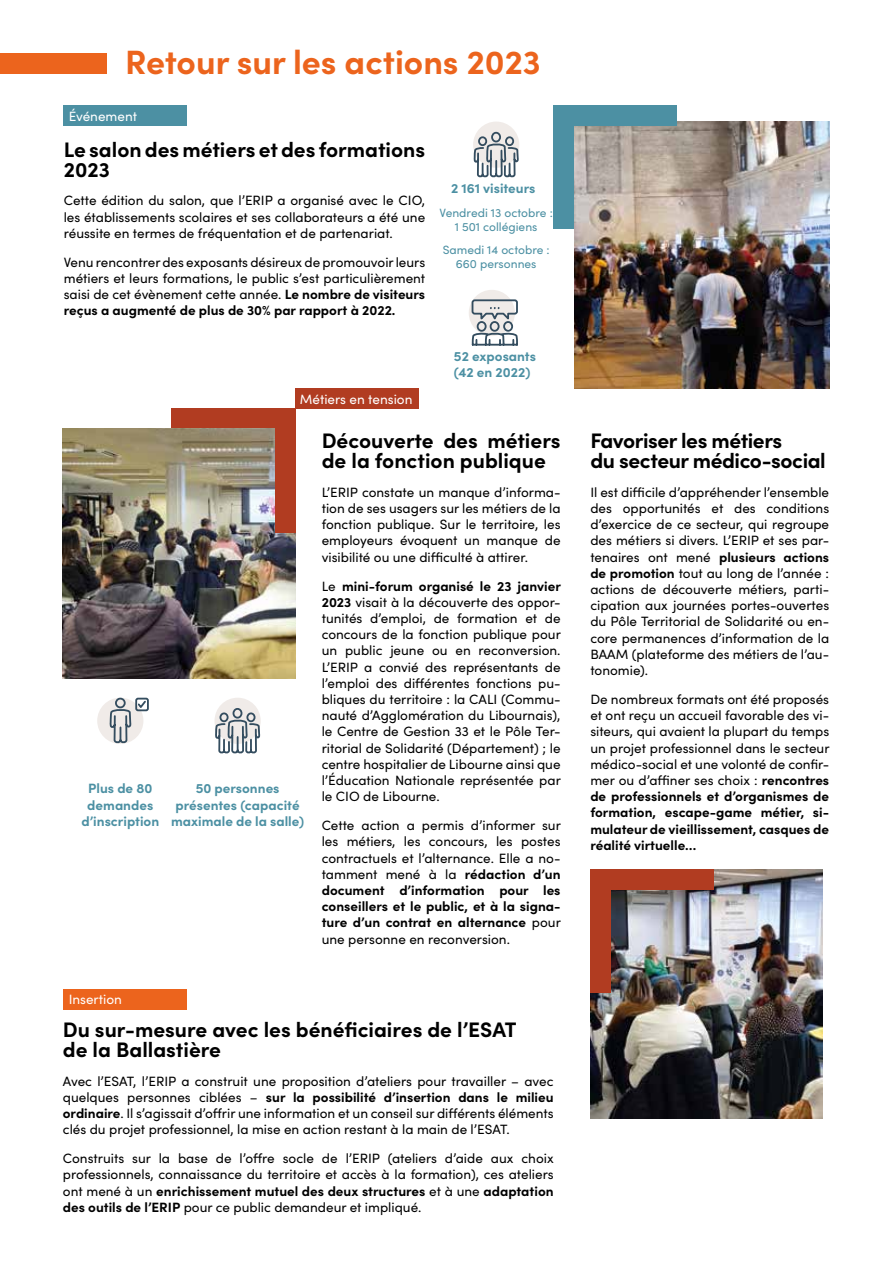
<style>
.page{position:relative;width:893px;height:1263px;background:#fff}
.page>*{position:absolute;margin:0;border:0;box-sizing:border-box;transform-origin:0 0}
.t1{font:700 33.75px "Sofia Pro";color:#ec641d}
.t2{font:700 21px/19.5px "Sofia Pro";color:#000}
.t3{font:700 21px/19.5px "Sofia Pro";letter-spacing:-.02em;color:#000}
.t4{font:13.5px/16.2px "Sofia Pro";color:#000;text-align:justify}
.t5{font:700 13.5px/16.2px "Sofia Pro";color:#4c90a3;text-align:center}
.t6{font:13.5px "Sofia Pro";color:#fff}
.t7{font:12px/14.4px "Sofia Pro";color:#4c90a3;text-align:center}
.s1{font-weight:700}
</style>
<div class="page">
<div style="left:0;top:53px;width:106px;height:21px;background:#ec641d"></div>
<div style="left:172px;top:409px;width:123px;height:20px;background:#b13c21"></div>
<div style="left:295px;top:389px;width:123px;height:20px;background:#b13c21"></div>
<div style="left:64px;top:106px;width:123px;height:20px;background:#4c90a3"></div>
<div style="left:64px;top:989px;width:123px;height:20px;background:#ec641d"></div>
<div style="left:97px;top:698px;width:46px;height:46px;background:#f0ebe8;border-radius:50%"></div>
<svg style="left:214px;top:678px;width:48px;height:76px"></svg>
<img style="left:63px;top:429px;width:232px;height:249px">
<img style="left:590px;top:869px;width:232px;height:250px">
<svg style="left:109px;top:697px;width:40px;height:47px"></svg>
<div style="left:275px;top:409px;width:20px;height:123px;background:#b13c21"></div>
<div style="left:554px;top:106px;width:20px;height:123px;background:#4c90a3"></div>
<div style="left:469px;top:290px;width:46px;height:46px;background:#f0ebe8;border-radius:50%"></div>
<svg style="left:473px;top:122px;width:46px;height:56px"></svg>
<svg style="left:471px;top:299px;width:47px;height:47px"></svg>
<img style="left:574px;top:122px;width:255px;height:267px">
<div style="left:554px;top:106px;width:123px;height:20px;background:#4c90a3"></div>
<div style="left:590px;top:869px;width:20px;height:124px;background:#b13c21"></div>
<div style="left:590px;top:869px;width:124px;height:20px;background:#b13c21"></div>
<h1 class="t1" style="left:125px;top:36px;width:417px">Retour sur les actions 2023</h1>
<p class="t6" style="left:69px;top:106px;width:70px">Événement</p>
<h2 class="t2" style="left:64px;top:138px;width:363px">Le salon des métiers et des formations<br>2023</h2>
<p class="t4" style="left:64px;top:192px;width:363px">Cette édition du salon, que l’ERIP a organisé avec le CIO, les établissements scolaires et ses collaborateurs a été une réussite en termes de fréquentation et de partenariat.</p>
<p class="t4" style="left:64px;top:253px;width:363px">Venu rencontrer des exposants désireux de promouvoir leurs métiers et leurs formations, le public s’est particulièrement saisi de cet évènement cette année. <span class="s1">Le nombre de visiteurs reçus a augmenté de plus de 30% par rapport à 2022.</span></p>
<p class="t6" style="left:300px;top:389px;width:114px">Métiers en tension</p>
<p class="t5" style="left:451px;top:179px;width:86px">2 161 visiteurs</p>
<p class="t7" style="left:440px;top:205px;width:115px">Vendredi 13 octobre :<br>1 501 collégiens</p>
<p class="t7" style="left:443px;top:241px;width:108px">Samedi 14 octobre :<br>660 personnes</p>
<p class="t5" style="left:454px;top:347px;width:84px;text-align:left">52 exposants (42 en 2022)</p>
<p class="t5" style="left:81px;top:779px;width:79px">Plus de 80 demandes d’inscription</p>
<p class="t5" style="left:171px;top:779px;width:134px">50 personnes présentes (capacité maximale de la salle)</p>
<h2 class="t2" style="left:322px;top:429px;width:240px">Découverte des métiers de la fonction publique</h2>
<p class="t4" style="left:322px;top:483px;width:240px">L’ERIP constate un manque d’informa&shy;tion de ses usagers sur les métiers de la fonction publique. Sur le territoire, les employeurs évoquent un manque de visibilité ou une difficulté à attirer.</p>
<p class="t4" style="left:322px;top:577px;width:241px">Le <span class="s1">mini-forum organisé le 23 janvier 2023</span> visait à la découverte des oppor&shy;tunités d’emploi, de formation et de concours de la fonction publique pour un public jeune ou en reconversion.<br>L’ERIP a convié des représentants de l’emploi des différentes fonctions pu&shy;bliques du territoire : la CALI (Commu&shy;nauté d’Agglomération du Libournais), le Centre de Gestion 33 et le Pôle Ter&shy;ritorial de Solidarité (Département) ; le centre hospitalier de Libourne ainsi que l’Éducation Nationale représentée par le CIO de Libourne.</p>
<p class="t4" style="left:322px;top:816px;width:241px">Cette action a permis d’informer sur les métiers, les concours, les postes contractuels et l’alternance. Elle a no&shy;tamment mené à la <span class="s1">rédaction d’un document d’information pour les conseillers et le public, et à la signa&shy;ture d’un contrat en alternance</span> pour une personne en reconversion.</p>
<p class="t6" style="left:69px;top:989px;width:55px">Insertion</p>
<h2 class="t2" style="left:63px;top:1018px;width:455px">Du sur-mesure avec les bénéficiaires de l’ESAT de la Ballastière</h2>
<p class="t4" style="left:63px;top:1072px;width:492px">Avec l’ESAT, l’ERIP a construit une proposition d’ateliers pour travailler – avec quelques personnes ciblées – <span class="s1">sur la possibilité d’insertion dans le milieu ordinaire</span>. Il s’agissait d’offrir une information et un conseil sur différents éléments clés du projet professionnel, la mise en action restant à la main de l’ESAT.</p>
<p class="t4" style="left:63px;top:1149px;width:492px">Construits sur la base de l’offre socle de l’ERIP (ateliers d’aide aux choix professionnels, connaissance du territoire et accès à la formation), ces ateliers ont mené à un <span class="s1">enrichissement mutuel des deux structures</span> et à une <span class="s1">adaptation des outils de l’ERIP</span> pour ce public demandeur et impliqué.</p>
<h2 class="t3" style="left:590px;top:429px;width:237px">Favoriser les métiers<br>du secteur médico-social</h2>
<p class="t4" style="left:590px;top:483px;width:240px">Il est difficile d’appréhender l’ensemble des opportunités et des conditions d’exercice de ce secteur, qui regroupe des métiers si divers. L’ERIP et ses par&shy;tenaires ont mené <span class="s1">plusieurs actions de promotion</span> tout au long de l’année : actions de découverte métiers, parti&shy;cipation aux journées portes-ouvertes du Pôle Territorial de Solidarité ou en&shy;core permanences d’information de la BAAM (plateforme des métiers de l’au&shy;tonomie).</p>
<p class="t4" style="left:590px;top:690px;width:241px">De nombreux formats ont été proposés et ont reçu un accueil favorable des vi&shy;siteurs, qui avaient la plupart du temps un projet professionnel dans le secteur médico-social et une volonté de confir&shy;mer ou d’affiner ses choix : <span class="s1">rencontres de professionnels et d’organismes de formation, escape-game métier, si&shy;mulateur de vieillissement, casques de réalité virtuelle…</span></p>
</div>
